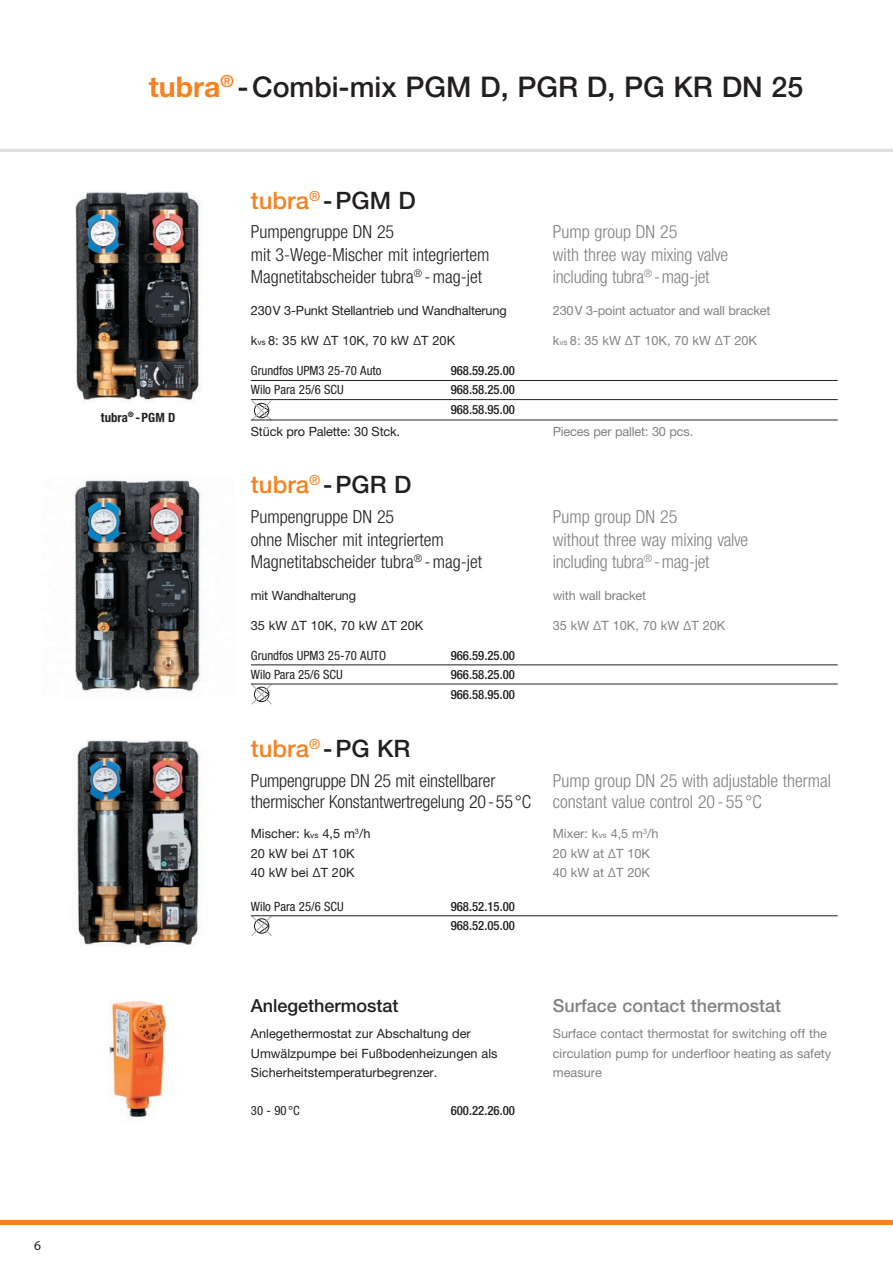
<style>
.page{position:relative;width:893px;height:1263px;background:#fff}
.page>*{position:absolute;margin:0;border:0;box-sizing:border-box;transform-origin:0 0}
.t1{font:500 28.5px "Helvetica Neue LT Std";color:#231f20}
.t2{font:500 24px "Helvetica Neue LT Std";color:#f58220}
.t3{font:300 condensed 18px/22.5px "Helvetica Neue LT Std";color:#231f20}
.t4{font:300 condensed 18px/22.5px "Helvetica Neue LT Std";color:#808285}
.t5{font:500 18px "Helvetica Neue LT Std";color:#808285}
.t6{font:500 18px "Helvetica Neue LT Std";color:#231f20}
.t7{font:700 16.65px "Helvetica Neue LT Std";color:#f58220}
.t8{font:13.5px "Myriad Pro";color:#231f20}
.t9{font:12.75px/19.5px "Helvetica Neue LT Std";color:#231f20}
.t10{font:12.75px/19.5px "Helvetica Neue LT Std";color:#808285}
.t11{font:500 condensed 12.75px/19.5px "Helvetica Neue LT Std";color:#231f20;text-align:justify}
.t12{font:condensed 12.75px/19.5px "Helvetica Neue LT Std";color:#231f20}
.t13{font:700 condensed 12.75px "Helvetica Neue LT Std";color:#231f20}
.t14{font:8.25px "Helvetica Neue LT Std";color:#231f20}
.t15{font:8.25px "Helvetica Neue LT Std";color:#808285}
.s1{font-weight:700;color:#f58220}
.s2{color:#231f20}
.s3{font-size:12.75px}
.s4{font-size:8.25px}
</style>
<div class="page">
<div style="left:0;top:1220px;width:893px;height:5px;background:#f58220"></div>
<img style="left:109px;top:1001px;width:58px;height:118px">
<svg style="left:251px;top:916px;width:21px;height:20px"></svg>
<img style="left:74px;top:740px;width:127px;height:206px">
<svg style="left:251px;top:400px;width:21px;height:20px"></svg>
<hr style="left:0;top:149px;width:893px;height:3px;background:#dcdddf">
<svg style="left:251px;top:685px;width:21px;height:20px"></svg>
<img style="left:74px;top:480px;width:129px;height:213px">
<img style="left:75px;top:191px;width:126px;height:212px">
<hr style="left:251px;top:915px;width:587px;height:1px;background:#231f20">
<hr style="left:251px;top:399px;width:587px;height:1px;background:#231f20">
<hr style="left:251px;top:380px;width:587px;height:1px;background:#231f20">
<hr style="left:251px;top:420px;width:587px;height:1px;background:#231f20">
<hr style="left:251px;top:684px;width:587px;height:1px;background:#231f20">
<hr style="left:251px;top:664px;width:587px;height:1px;background:#231f20">
<p class="t8" style="left:34px;top:1237px;width:8px">6</p>
<h3 class="t7" style="left:221px;top:71px;width:15px">®</h3>
<h1 class="t1" style="left:149px;top:70px;width:656px"><span class="s1">tubra</span> -Combi-mix PGM D, PGR D, PG KR DN 25</h1>
<p class="t13" style="left:101px;top:409px;width:76px">tubra<sup>®</sup> -PGM D</p>
<h2 class="t2" style="left:251px;top:186px;width:166px">tubra<sup>®</sup> <span class="s2">-PGM D</span></h2>
<h3 class="t3" style="left:251px;top:220px;width:240px">Pumpengruppe DN 25<br>mit 3-Wege-Mischer mit integriertem<br>Magnetitabscheider tubra<sup>®</sup> -mag-jet</h3>
<p class="t9" style="left:251px;top:301px;width:257px">230V 3-Punkt Stellantrieb und Wandhalterung</p>
<p class="t14" style="left:251px;top:337px;width:16px"><span class="s3">k</span>vs</p>
<p class="t9" style="left:268px;top:331px;width:189px">8: 35 kW ∆T 10K, 70 kW ∆T 20K</p>
<p class="t12" style="left:251px;top:360px;width:132px">Grundfos UPM3 25-70 Auto<br>Wilo Para 25/6 SCU</p>
<p class="t9" style="left:251px;top:422px;width:151px">Stück pro Palette: 30 Stck.</p>
<h2 class="t2" style="left:251px;top:471px;width:162px">tubra<sup>®</sup> <span class="s2">-PGR D</span></h2>
<p class="t11" style="left:451px;top:360px;width:66px">968.59.25.00<br>968.58.25.00<br>968.58.95.00</p>
<h3 class="t3" style="left:251px;top:505px;width:233px">Pumpengruppe DN 25<br>ohne Mischer mit integriertem<br>Magnetitabscheider tubra<sup>®</sup> -mag-jet</h3>
<p class="t9" style="left:251px;top:586px;width:107px">mit Wandhalterung</p>
<p class="t9" style="left:251px;top:615px;width:174px">35 kW ∆T 10K, 70 kW ∆T 20K</p>
<p class="t12" style="left:251px;top:645px;width:137px">Grundfos UPM3 25-70 AUTO<br>Wilo Para 25/6 SCU</p>
<h2 class="t2" style="left:251px;top:734px;width:161px">tubra<sup>®</sup> <span class="s2">-PG KR</span></h2>
<p class="t11" style="left:451px;top:645px;width:66px">966.59.25.00<br>966.58.25.00<br>966.58.95.00</p>
<h3 class="t3" style="left:251px;top:770px;width:282px;line-height:21px">Pumpengruppe DN 25 mit einstellbarer thermischer Konstantwertregelung 20-55°C</h3>
<p class="t9" style="left:251px;top:824px;width:121px">Mischer: k<span class="s4">vs</span> 4,5 m<sup>3</sup>/h<br>20 kW bei ∆T 10K<br>40 kW bei ∆T 20K</p>
<p class="t12" style="left:251px;top:896px;width:94px">Wilo Para 25/6 SCU</p>
<p class="t11" style="left:451px;top:896px;width:66px">968.52.15.00<br>968.52.05.00</p>
<h3 class="t4" style="left:553px;top:220px;width:177px">Pump group DN 25<br>with three way mixing valve including tubra<sup>®</sup> -mag-jet</h3>
<p class="t10" style="left:553px;top:301px;width:219px">230V 3-point actuator and wall bracket</p>
<p class="t15" style="left:553px;top:337px;width:16px"><span class="s3">k</span>vs</p>
<p class="t10" style="left:570px;top:331px;width:189px">8: 35 kW ∆T 10K, 70 kW ∆T 20K</p>
<p class="t10" style="left:553px;top:422px;width:142px">Pieces per pallet: 30 pcs.</p>
<h3 class="t4" style="left:553px;top:505px;width:197px">Pump group DN 25<br>without three way mixing valve including tubra<sup>®</sup> -mag-jet</h3>
<p class="t10" style="left:553px;top:586px;width:95px">with wall bracket</p>
<p class="t10" style="left:553px;top:615px;width:174px">35 kW ∆T 10K, 70 kW ∆T 20K</p>
<h3 class="t4" style="left:553px;top:770px;width:280px;line-height:21px">Pump group DN 25 with adjustable thermal constant value control 20 - 55 °C</h3>
<p class="t10" style="left:553px;top:824px;width:107px">Mixer: k<span class="s4">vs</span> 4,5 m<sup>3</sup>/h<br>20 kW at ∆T 10K<br>40 kW at ∆T 20K</p>
<h3 class="t6" style="left:251px;top:995px;width:149px">Anlegethermostat</h3>
<p class="t9" style="left:251px;top:1024px;width:248px">Anlegethermostat zur Abschaltung der<br>Umwälzpumpe bei Fußbodenheizungen als<br>Sicherheitstemperaturbegrenzer.</p>
<p class="t12" style="left:251px;top:1100px;width:51px">30 - 90 °C</p>
<p class="t11" style="left:451px;top:1100px;width:66px">600.22.26.00</p>
<h3 class="t5" style="left:553px;top:995px;width:230px">Surface contact thermostat</h3>
<p class="t10" style="left:553px;top:1024px;width:280px">Surface contact thermostat for switching off the circulation pump for underfloor heating as safety measure</p>
</div>
